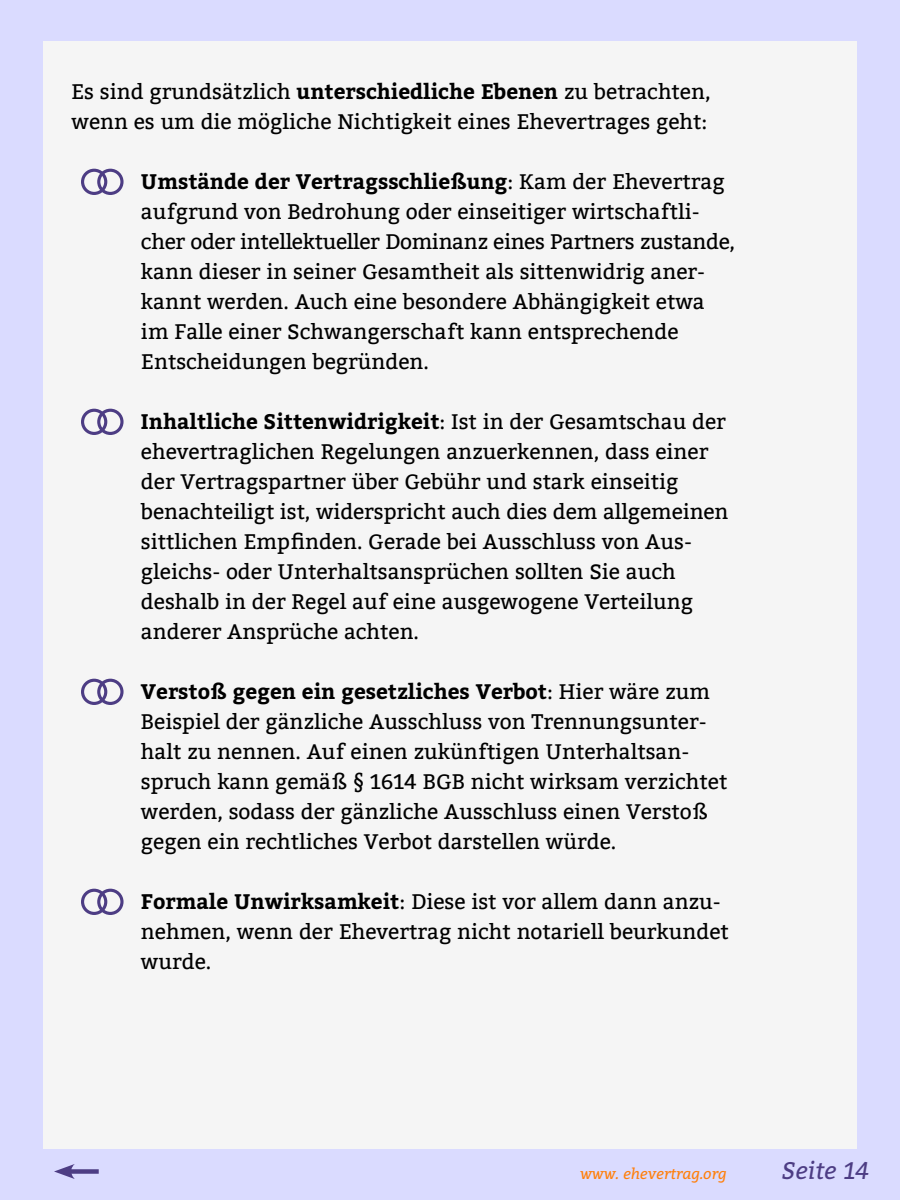
<style>
.page{position:relative;width:900px;height:1200px;background:#dadbff}
.page>*{position:absolute;margin:0;border:0;box-sizing:border-box;transform-origin:0 0}
.t1{font:italic 24px "Bitter";color:#4d3d84}
.t2{font:21px/30px "Bitter";color:#000}
.t3{font:italic 15px "Bitter";color:#ff7f0b}
.s1{font-weight:700}
</style>
<div class="page">
<div style="left:43px;top:41px;width:814px;height:1108px;background:#f5f5f5"></div>
<div style="left:81px;top:169px;width:26px;height:26px;border:3px solid #4d3d84;border-radius:50%"></div>
<div style="left:97px;top:169px;width:27px;height:26px;border:3px solid #4d3d84;border-radius:50%"></div>
<div style="left:81px;top:409px;width:26px;height:26px;border:3px solid #4d3d84;border-radius:50%"></div>
<div style="left:97px;top:409px;width:27px;height:26px;border:3px solid #4d3d84;border-radius:50%"></div>
<div style="left:81px;top:679px;width:26px;height:26px;border:3px solid #4d3d84;border-radius:50%"></div>
<div style="left:97px;top:679px;width:27px;height:26px;border:3px solid #4d3d84;border-radius:50%"></div>
<div style="left:81px;top:889px;width:26px;height:26px;border:3px solid #4d3d84;border-radius:50%"></div>
<div style="left:97px;top:889px;width:27px;height:26px;border:3px solid #4d3d84;border-radius:50%"></div>
<div style="left:67px;top:1169px;width:32px;height:5px;background:#4d3d84"></div>
<svg style="left:54px;top:1164px;width:21px;height:15px"></svg>
<p class="t2" style="left:71px;top:77px;width:641px">Es sind grundsätzlich <span class="s1">unterschiedliche Ebenen</span> zu betrachten, wenn es um die mögliche Nichtigkeit eines Ehevertrages geht:</p>
<p class="t2" style="left:141px;top:167px;width:596px"><span class="s1">Umstände der Vertragsschließung</span>: Kam der Ehevertrag aufgrund von Bedrohung oder einseitiger wirtschaftli&shy;cher oder intellektueller Dominanz eines Partners zustande, kann dieser in seiner Gesamtheit als sittenwidrig aner&shy;kannt werden. Auch eine besondere Abhängigkeit etwa im Falle einer Schwangerschaft kann entsprechende Entscheidungen begründen.</p>
<p class="t2" style="left:141px;top:407px;width:589px"><span class="s1">Inhaltliche Sittenwidrigkeit</span>: Ist in der Gesamtschau der ehevertraglichen Regelungen anzuerkennen, dass einer der Vertragspartner über Gebühr und stark einseitig benachteiligt ist, widerspricht auch dies dem allgemeinen sittlichen Empfinden. Gerade bei Ausschluss von Aus&shy;gleichs- oder Unterhaltsansprüchen sollten Sie auch deshalb in der Regel auf eine ausgewogene Verteilung anderer Ansprüche achten.</p>
<p class="t2" style="left:141px;top:677px;width:588px"><span class="s1">Verstoß gegen ein gesetzliches Verbot</span>: Hier wäre zum Beispiel der gänzliche Ausschluss von Trennungsunter&shy;halt zu nennen. Auf einen zukünftigen Unterhaltsan&shy;spruch kann gemäß § 1614 BGB nicht wirksam verzichtet werden, sodass der gänzliche Ausschluss einen Verstoß gegen ein rechtliches Verbot darstellen würde.</p>
<p class="t2" style="left:141px;top:887px;width:589px"><span class="s1">Formale Unwirksamkeit</span>: Diese ist vor allem dann anzu&shy;nehmen, wenn der Ehevertrag nicht notariell beurkundet wurde.</p>
<p class="t3" style="left:580px;top:1163px;width:148px">www. ehevertrag.org</p>
<p class="t1" style="left:781px;top:1153px;width:90px">Seite 14</p>
</div>
